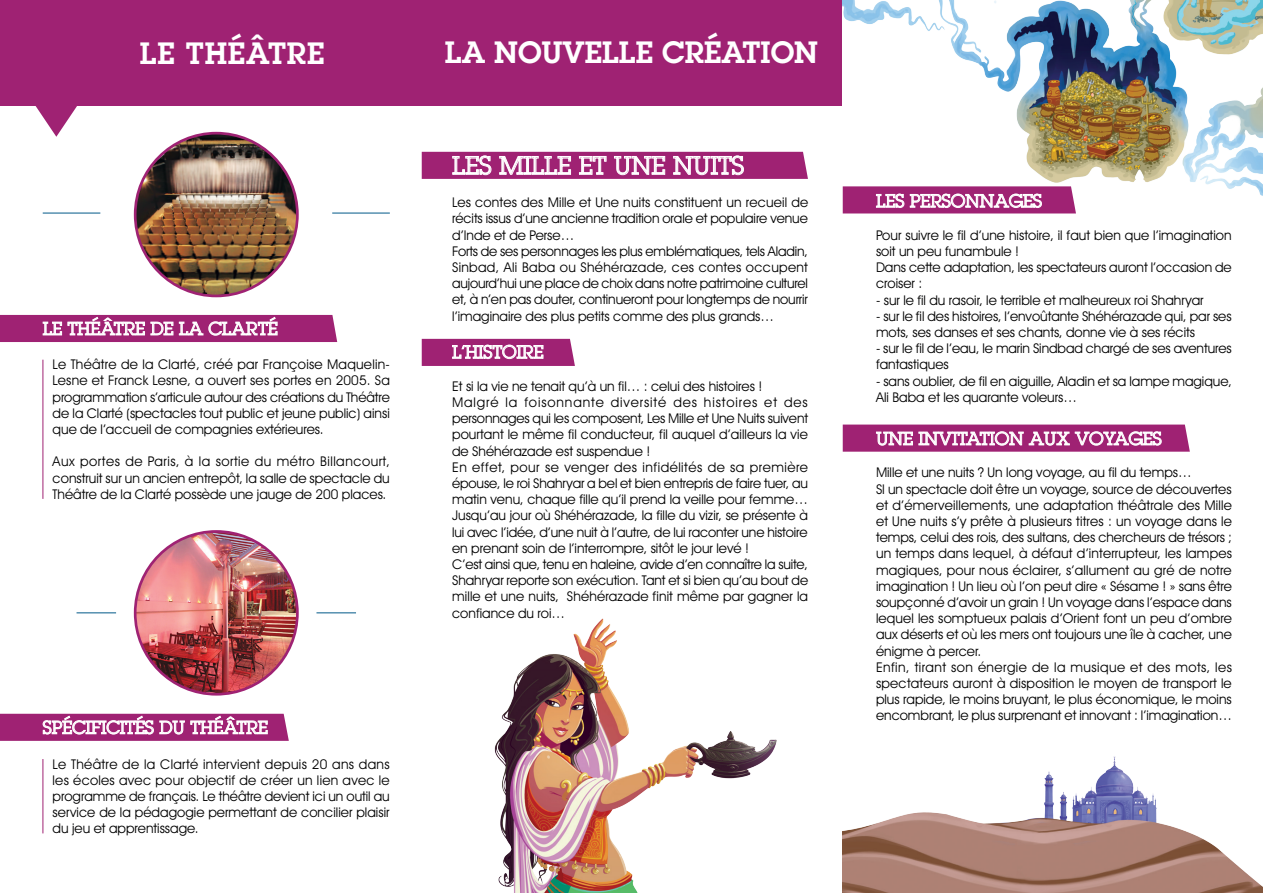
<style>
.page{position:relative;width:1263px;height:893px;background:#fff}
.page>*{position:absolute;margin:0;border:0;box-sizing:border-box;transform-origin:0 0}
.t1{font:600 30px "Lubalin Graph Std";color:#fff}
.t2{font:25.05px "Lubalin Graph Std";color:#fff}
.t3{font:18px "Lubalin Graph Std";color:#fff}
.t4{font:13.5px/16.2px "Avant Garde IT Cby BT";color:#000001}
</style>
<div class="page">
<img style="left:841px;top:0;width:422px;height:213px">
<img style="left:844px;top:756px;width:419px;height:137px">
<div style="left:0;top:0;width:842px;height:105px;background:#9f2273"></div>
<svg style="left:35px;top:105px;width:43px;height:32px"></svg>
<hr style="left:43px;top:360px;width:1px;height:139px;background:#9f2273">
<svg style="left:422px;top:339px;width:153px;height:27px;background:#ae468a"></svg>
<img style="left:135px;top:133px;width:162px;height:163px;border-radius:81px">
<div style="left:134px;top:132px;width:165px;height:165px;border:3px solid #9f2273;border-radius:50%"></div>
<svg style="left:0;top:315px;width:337px;height:27px;background:#ae4689"></svg>
<svg style="left:422px;top:152px;width:386px;height:27px;background:#b14c8d"></svg>
<img style="left:135px;top:531px;width:162px;height:163px;border-radius:81px">
<div style="left:134px;top:530px;width:165px;height:166px;border:3px solid #9f2273;border-radius:50%"></div>
<hr style="left:43px;top:759px;width:1px;height:74px;background:#9f2273">
<svg style="left:0;top:714px;width:289px;height:27px;background:#b24f8f"></svg>
<hr style="left:43px;top:213px;width:57px;height:1px;background:#005988">
<hr style="left:332px;top:213px;width:58px;height:1px;background:#005988">
<hr style="left:77px;top:612px;width:39px;height:1px;background:#005988">
<hr style="left:316px;top:612px;width:40px;height:1px;background:#005988">
<svg style="left:843px;top:186px;width:233px;height:27px;background:#b24e8e"></svg>
<svg style="left:843px;top:425px;width:347px;height:27px;background:#b24e8f"></svg>
<img style="left:494px;top:618px;width:350px;height:275px">
<h1 class="t1" style="left:140px;top:34px;width:148px">LE THÉÂTRE</h1>
<h1 class="t1" style="left:445px;top:33px;width:158px">LA NOUVELLE</h1>
<h1 class="t1" style="left:662px;top:33px;width:156px">CRÉATION</h1>
<h3 class="t3" style="left:43px;top:317px;width:236px">LE THÉÂTRE DE LA CLARTÉ</h3>
<p class="t4" style="left:53px;top:356px;width:339px;text-align:justify">Le Théâtre de la Clarté, créé par Françoise Maquelin-Lesne et Franck Lesne, a ouvert ses portes en 2005. Sa programmation s’articule autour des créations du Théâtre de la Clarté (spectacles tout public et jeune public) ainsi que de l’accueil de compagnies extérieures.</p>
<p class="t4" style="left:53px;top:453px;width:339px;text-align:justify">Aux portes de Paris, à la sortie du métro Billancourt, construit sur un ancien entrepôt, la salle de spectacle du Théâtre de la Clarté possède une jauge de 200 places.</p>
<h3 class="t3" style="left:43px;top:716px;width:68px">SPÉCIFICIT</h3>
<h3 class="t3" style="left:135px;top:716px;width:134px">ÉS DU THÉÂTRE</h3>
<p class="t4" style="left:53px;top:756px;width:339px;text-align:justify">Le Théâtre de la Clarté intervient depuis 20 ans dans les écoles avec pour objectif de créer un lien avec le programme de français. Le théâtre devient ici un outil au service de la pédagogie permettant de concilier plaisir du jeu et apprentissage.</p>
<h2 class="t2" style="left:452px;top:150px;width:85px">LES MILLE</h2>
<h2 class="t2" style="left:579px;top:150px;width:110px">ET UNE NUITS</h2>
<p class="t4" style="left:452px;top:194px;width:358px">Les contes des Mille et Une nuits constituent un recueil de récits issus d’une ancienne tradition orale et populaire venue d’Inde et de Perse…<br>Forts de ses personnages les plus emblématiques, tels Aladin, Sinbad, Ali Baba ou Shéhérazade, ces contes occupent aujourd’hui une place de choix dans notre patrimoine culturel et, à n’en pas douter, continueront pour longtemps de nourrir l’imaginaire des plus petits comme des plus grands…</p>
<h3 class="t3" style="left:452px;top:341px;width:93px">L’HISTOIRE</h3>
<p class="t4" style="left:452px;top:378px;width:357px">Et si la vie ne tenait qu’à un fil… : celui des histoires !<br>Malgré la foisonnante diversité des histoires et des personnages qui les composent, Les Mille et Une Nuits suivent pourtant le même fil conducteur, fil auquel d’ailleurs la vie de Shéhérazade est suspendue !<br>En effet, pour se venger des infidélités de sa première épouse, le roi Shahryar a bel et bien entrepris de faire tuer, au matin venu, chaque fille qu’il prend la veille pour femme… Jusqu’au jour où Shéhérazade, la fille du vizir, se présente à lui avec l’idée, d’une nuit à l’autre, de lui raconter une histoire en prenant soin de l’interrompre, sitôt le jour levé !<br>C’est ainsi que, tenu en haleine, avide d’en connaître la suite, Shahryar reporte son exécution. Tant et si bien qu’au bout de mille et une nuits, Shéhérazade finit même par gagner la confiance du roi…</p>
<h3 class="t3" style="left:876px;top:190px;width:167px">LES PERSONNAGES</h3>
<p class="t4" style="left:876px;top:227px;width:357px">Pour suivre le fil d’une histoire, il faut bien que l’imagination soit un peu funambule !<br>Dans cette adaptation, les spectateurs auront l’occasion de croiser :</p>
<p class="t4" style="left:876px;top:291px;width:329px">- sur le fil du rasoir, le terrible et malheureux roi Shahryar</p>
<p class="t4" style="left:876px;top:308px;width:357px">- sur le fil des histoires, l’envoûtante Shéhérazade qui, par ses mots, ses danses et ses chants, donne vie à ses récits</p>
<p class="t4" style="left:876px;top:340px;width:357px">- sur le fil de l’eau, le marin Sindbad chargé de ses aventures fantastiques</p>
<p class="t4" style="left:876px;top:372px;width:357px">- sans oublier, de fil en aiguille, Aladin et sa lampe magique,<br>Ali Baba et les quarante voleurs…</p>
<h3 class="t3" style="left:876px;top:427px;width:287px">UNE INVITATION AUX VOYAGES</h3>
<p class="t4" style="left:876px;top:464px;width:358px">Mille et une nuits ? Un long voyage, au fil du temps…<br>SI un spectacle doit être un voyage, source de découvertes et d’émerveillements, une adaptation théâtrale des Mille et Une nuits s’y prête à plusieurs titres : un voyage dans le temps, celui des rois, des sultans, des chercheurs de trésors ; un temps dans lequel, à défaut d’interrupteur, les lampes magiques, pour nous éclairer, s’allument au gré de notre imagination ! Un lieu où l’on peut dire « Sésame ! » sans être soupçonné d’avoir un grain ! Un voyage dans l’espace dans lequel les somptueux palais d’Orient font un peu d’ombre aux déserts et où les mers ont toujours une île à cacher, une énigme à percer.<br>Enfin, tirant son énergie de la musique et des mots, les spectateurs auront à disposition le moyen de transport le plus rapide, le moins bruyant, le plus économique, le moins encombrant, le plus surprenant et innovant : l’imagination…</p>
</div>
